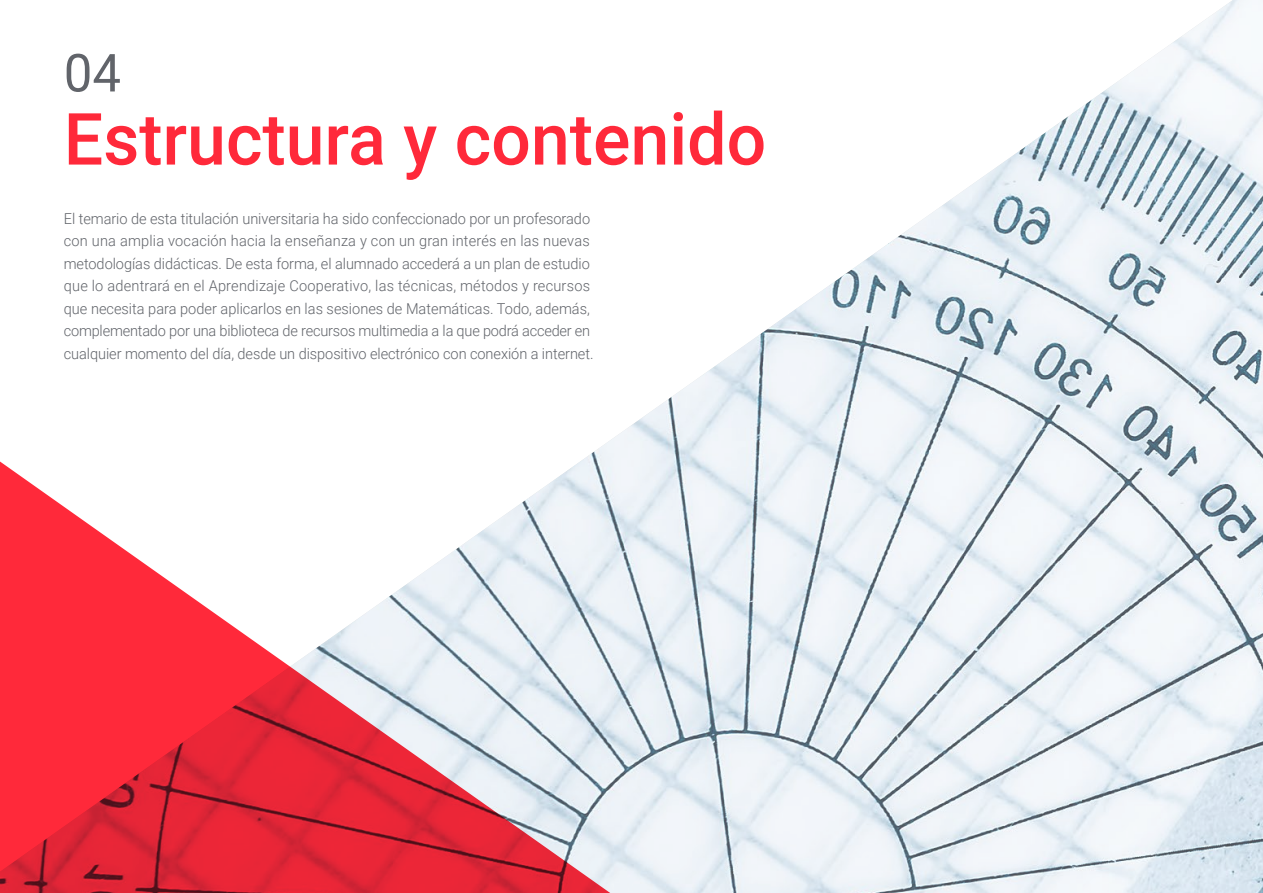
<style>
.page{position:relative;width:1263px;height:893px;background:#fff}
.page>*{position:absolute;margin:0;border:0;box-sizing:border-box;transform-origin:0 0}
.t1{font:500 72px "Roboto";color:#ff293a}
.t2{font:52.5px "Roboto";color:#61646a}
.t3{font:300 15px/22.5px "Roboto";letter-spacing:-.005em;color:#61646a}
</style>
<div class="page">
<img style="left:603px;top:0;width:660px;height:893px">
<svg style="left:0;top:446px;width:640px;height:447px"></svg>
<h2 class="t2" style="left:64px;top:36px;width:59px">04</h2>
<h1 class="t1" style="left:64px;top:89px;width:704px">Estructura y contenido</h1>
<p class="t3" style="left:64px;top:207px;width:531px">El temario de esta titulación universitaria ha sido confeccionado por un profesorado con una amplia vocación hacia la enseñanza y con un gran interés en las nuevas metodologías didácticas. De esta forma, el alumnado accederá a un plan de estudio que lo adentrará en el Aprendizaje Cooperativo, las técnicas, métodos y recursos que necesita para poder aplicarlos en las sesiones de Matemáticas. Todo, además, complementado por una biblioteca de recursos multimedia a la que podrá acceder en cualquier momento del día, desde un dispositivo electrónico con conexión a internet.</p>
</div>
